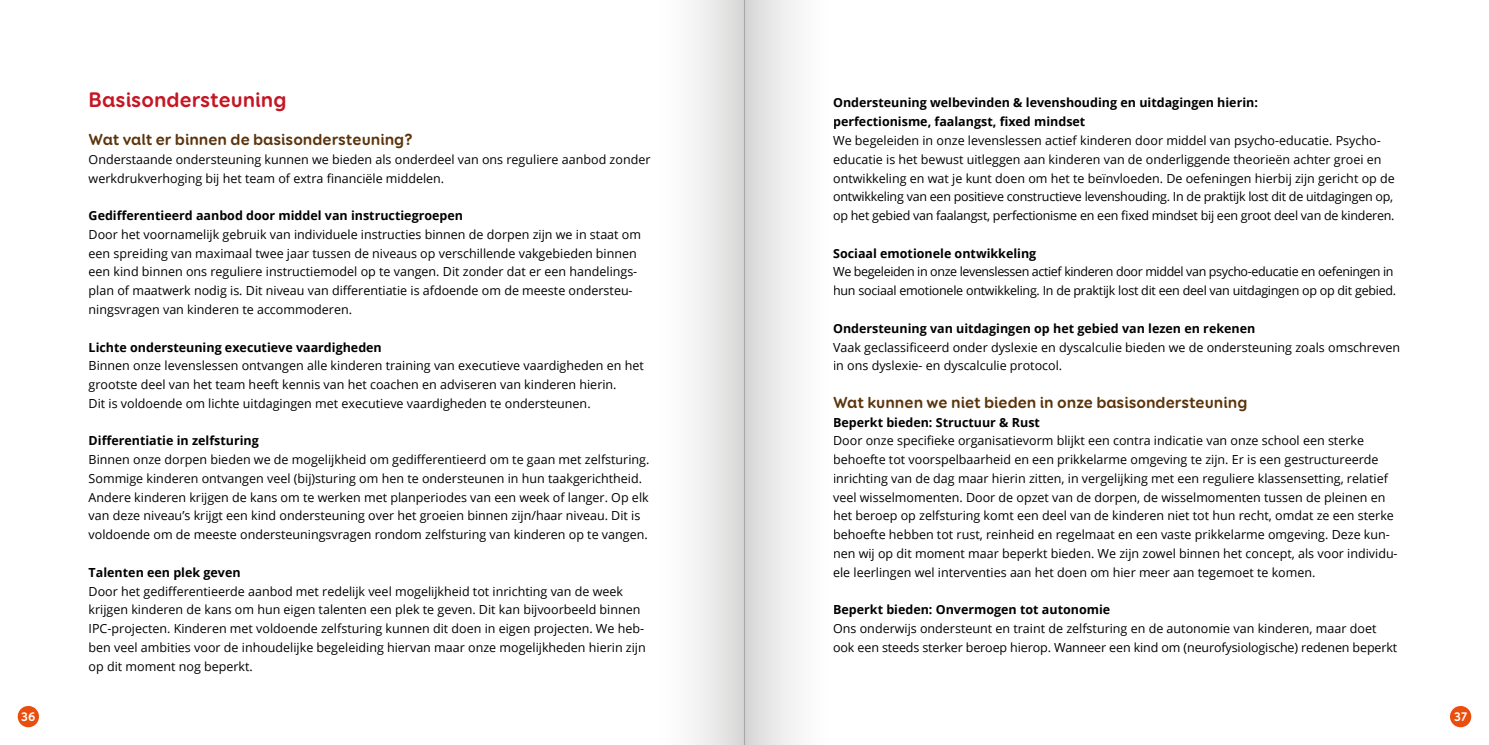
<style>
.page{position:relative;width:1489px;height:745px;background:#fff}
.page>*{position:absolute;margin:0;border:0;box-sizing:border-box;transform-origin:0 0}
.t1{font:700 21.25px "Booster Next FY";color:#c61624}
.t2{font:700 16.25px "Booster Next FY";color:#5b340b}
.t3{font:12.5px/18.8px "Open Sans";color:#000}
.t4{font:700 12.5px/18.8px "Open Sans";color:#000}
.t5{font:12.5px/18.8px "Open Sans";letter-spacing:-.03em;color:#000}
.t6{font:700 12.5px "Booster Next FY";color:#fff}
</style>
<div class="page">
<div style="left:18px;top:705px;width:21px;height:21px;background:#e94e0f;border-radius:50%"></div>
<div style="left:1449px;top:705px;width:21px;height:21px;background:#e94e0f;border-radius:50%"></div>
<div style="left:656px;top:0;width:88px;height:744px;background:linear-gradient(to right,#fff,#dbdbda)"></div>
<div style="left:744px;top:0;width:89px;height:744px;background:linear-gradient(to right,#d9d9d9,#fff)"></div>
<h1 class="t1" style="left:89px;top:87px;width:199px">Basisondersteuning</h1>
<h2 class="t2" style="left:89px;top:129px;width:326px">Wat valt er binnen de basisondersteuning?</h2>
<p class="t3" style="left:89px;top:149px;width:563px">Onderstaande ondersteuning kunnen we bieden als onderdeel van ons reguliere aanbod zonder werkdrukverhoging bij het team of extra financiële middelen.</p>
<p class="t4" style="left:89px;top:206px;width:376px">Gedifferentieerd aanbod door middel van instructiegroepen</p>
<p class="t3" style="left:89px;top:224px;width:554px">Door het voornamelijk gebruik van individuele instructies binnen de dorpen zijn we in staat om een spreiding van maximaal twee jaar tussen de niveaus op verschillende vakgebieden binnen een kind binnen ons reguliere instructiemodel op te vangen. Dit zonder dat er een handelings&shy;plan of maatwerk nodig is. Dit niveau van differentiatie is afdoende om de meeste ondersteu&shy;ningsvragen van kinderen te accommoderen.</p>
<p class="t4" style="left:89px;top:337px;width:295px">Lichte ondersteuning executieve vaardigheden</p>
<p class="t3" style="left:89px;top:356px;width:556px">Binnen onze levenslessen ontvangen alle kinderen training van executieve vaardigheden en het grootste deel van het team heeft kennis van het coachen en adviseren van kinderen hierin.<br>Dit is voldoende om lichte uitdagingen met executieve vaardigheden te ondersteunen.</p>
<p class="t4" style="left:89px;top:431px;width:172px">Differentiatie in zelfsturing</p>
<p class="t3" style="left:89px;top:449px;width:562px">Binnen onze dorpen bieden we de mogelijkheid om gedifferentieerd om te gaan met zelfsturing.<br>Sommige kinderen ontvangen veel (bij)sturing om hen te ondersteunen in hun taakgerichtheid.<br>Andere kinderen krijgen de kans om te werken met planperiodes van een week of langer. Op elk van deze niveau’s krijgt een kind ondersteuning over het groeien binnen zijn/haar niveau. Dit is voldoende om de meeste ondersteuningsvragen rondom zelfsturing van kinderen op te vangen.</p>
<p class="t4" style="left:89px;top:562px;width:153px">Talenten een plek geven</p>
<p class="t3" style="left:89px;top:581px;width:558px">Door het gedifferentieerde aanbod met redelijk veel mogelijkheid tot inrichting van de week krijgen kinderen de kans om hun eigen talenten een plek te geven. Dit kan bijvoorbeeld binnen IPC-projecten. Kinderen met voldoende zelfsturing kunnen dit doen in eigen projecten. We heb&shy;ben veel ambities voor de inhoudelijke begeleiding hiervan maar onze mogelijkheden hierin zijn op dit moment nog beperkt.</p>
<p class="t4" style="left:833px;top:93px;width:426px">Ondersteuning welbevinden &amp; levenshouding en uitdagingen hierin: perfectionisme, faalangst, fixed mindset</p>
<p class="t3" style="left:833px;top:131px;width:563px">We begeleiden in onze levenslessen actief kinderen door middel van psycho-educatie. Psycho&shy;educatie is het bewust uitleggen aan kinderen van de onderliggende theorieën achter groei en ontwikkeling en wat je kunt doen om het te beïnvloeden. De oefeningen hierbij zijn gericht op de ontwikkeling van een positieve constructieve levenshouding. In de praktijk lost dit de uitdagingen op, op het gebied van faalangst, perfectionisme en een fixed mindset bij een groot deel van de kinderen.</p>
<p class="t4" style="left:833px;top:243px;width:205px">Sociaal emotionele ontwikkeling</p>
<p class="t5" style="left:833px;top:262px;width:564px">We begeleiden in onze levenslessen actief kinderen door middel van psycho-educatie en oefeningen in hun sociaal emotionele ontwikkeling. In de praktijk lost dit een deel van uitdagingen op op dit gebied.</p>
<p class="t4" style="left:833px;top:318px;width:424px">Ondersteuning van uitdagingen op het gebied van lezen en rekenen</p>
<p class="t3" style="left:833px;top:337px;width:568px">Vaak geclassificeerd onder dyslexie en dyscalculie bieden we de ondersteuning zoals omschreven in ons dyslexie- en dyscalculie protocol.</p>
<h2 class="t2" style="left:833px;top:391px;width:416px">Wat kunnen we niet bieden in onze basisondersteuning</h2>
<p class="t4" style="left:833px;top:412px;width:208px">Beperkt bieden: Structuur &amp; Rust</p>
<p class="t3" style="left:833px;top:431px;width:566px">Door onze specifieke organisatievorm blijkt een contra indicatie van onze school een sterke behoefte tot voorspelbaarheid en een prikkelarme omgeving te zijn. Er is een gestructureerde inrichting van de dag maar hierin zitten, in vergelijking met een reguliere klassensetting, relatief veel wisselmomenten. Door de opzet van de dorpen, de wisselmomenten tussen de pleinen en het beroep op zelfsturing komt een deel van de kinderen niet tot hun recht, omdat ze een sterke behoefte hebben tot rust, reinheid en regelmaat en een vaste prikkelarme omgeving. Deze kun&shy;nen wij op dit moment maar beperkt bieden. We zijn zowel binnen het concept, als voor individu&shy;ele leerlingen wel interventies aan het doen om hier meer aan tegemoet te komen.</p>
<p class="t4" style="left:833px;top:599px;width:279px">Beperkt bieden: Onvermogen tot autonomie</p>
<p class="t3" style="left:833px;top:618px;width:565px">Ons onderwijs ondersteunt en traint de zelfsturing en de autonomie van kinderen, maar doet ook een steeds sterker beroep hierop. Wanneer een kind om (neurofysiologische) redenen beperkt</p>
<p class="t6" style="left:21px;top:708px;width:16px">36</p>
<p class="t6" style="left:1453px;top:708px;width:14px">37</p>
</div>
